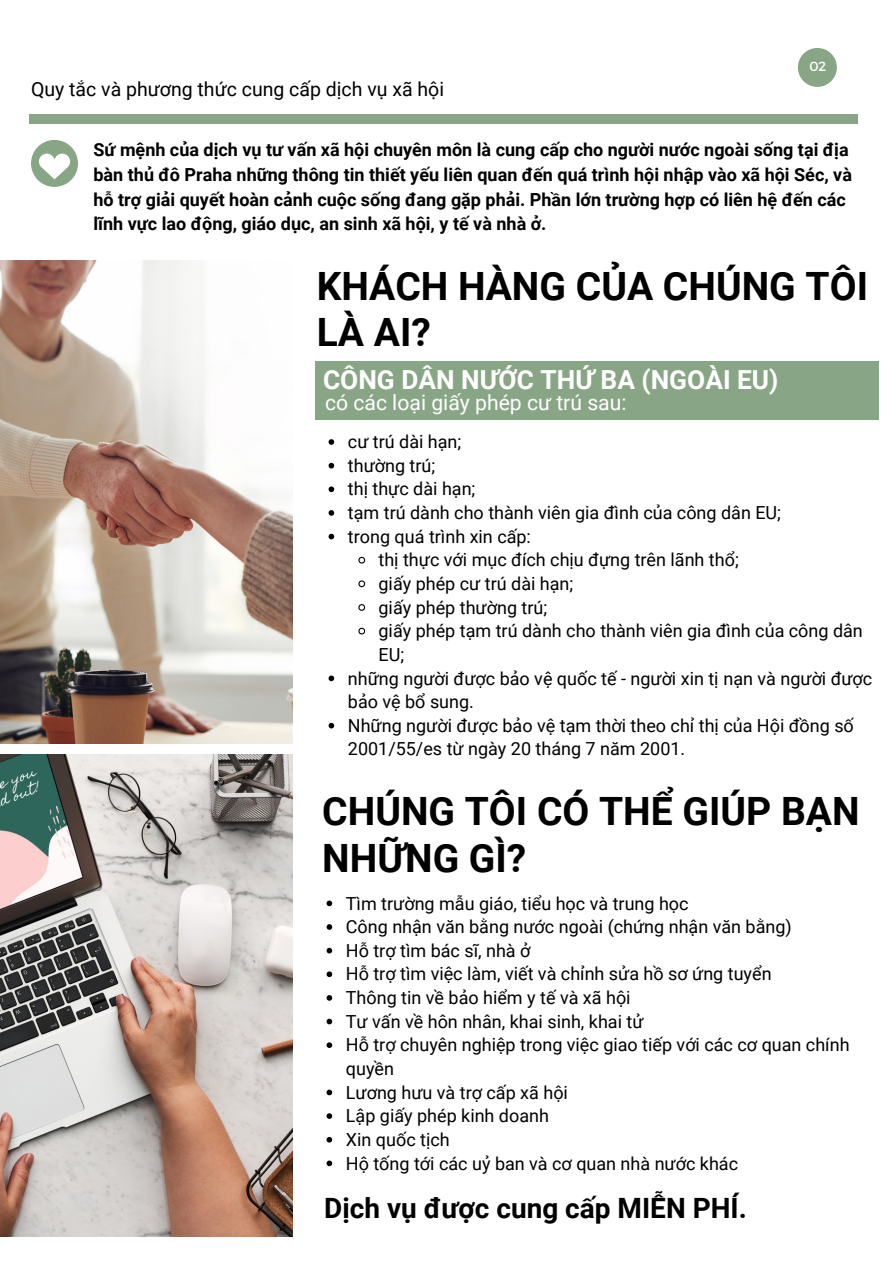
<style>
.page{position:relative;width:893px;height:1264px;background:#fff}
.page>*{position:absolute;margin:0;border:0;box-sizing:border-box;transform-origin:0 0}
.t1{font:700 39px/46.2px "Roboto";color:#000}
.t2{font:700 27.9px "Roboto";color:#000}
.t3{font:700 26.25px "Roboto";color:#fff}
.t4{font:21.15px "Roboto";color:#fff}
.t5{font:19.5px "Roboto";color:#000}
.t6{font:18px/23.7px "Roboto";color:#000}
.t7{font:700 18px/24.8px "Roboto";color:#000}
.t8{font:13.2px "Montserrat";color:#fff}
</style>
<div class="page">
<div style="left:30px;top:115px;width:828px;height:9px;background:#88a685"></div>
<svg style="left:798px;top:48px;width:38px;height:39px"></svg>
<img style="left:0;top:260px;width:293px;height:483px">
<img style="left:0;top:754px;width:293px;height:482px">
<svg style="left:326px;top:900px;width:6px;height:6px"></svg>
<svg style="left:326px;top:924px;width:6px;height:5px"></svg>
<svg style="left:326px;top:947px;width:6px;height:6px"></svg>
<svg style="left:326px;top:971px;width:6px;height:6px"></svg>
<svg style="left:326px;top:995px;width:6px;height:5px"></svg>
<svg style="left:326px;top:1018px;width:6px;height:6px"></svg>
<svg style="left:326px;top:1042px;width:6px;height:5px"></svg>
<svg style="left:326px;top:1089px;width:6px;height:6px"></svg>
<svg style="left:326px;top:1113px;width:6px;height:5px"></svg>
<svg style="left:326px;top:1136px;width:6px;height:6px"></svg>
<svg style="left:326px;top:1160px;width:6px;height:6px"></svg>
<svg style="left:328px;top:439px;width:6px;height:6px"></svg>
<svg style="left:328px;top:463px;width:6px;height:5px"></svg>
<svg style="left:328px;top:486px;width:6px;height:6px"></svg>
<svg style="left:328px;top:510px;width:6px;height:5px"></svg>
<svg style="left:328px;top:533px;width:6px;height:6px"></svg>
<svg style="left:358px;top:556px;width:8px;height:8px"></svg>
<svg style="left:358px;top:580px;width:8px;height:8px"></svg>
<svg style="left:358px;top:604px;width:8px;height:7px"></svg>
<svg style="left:358px;top:627px;width:8px;height:8px"></svg>
<svg style="left:328px;top:675px;width:6px;height:6px"></svg>
<svg style="left:328px;top:722px;width:6px;height:6px"></svg>
<div style="left:31px;top:140px;width:47px;height:47px;background:#88a685;border-radius:50%"></div>
<svg style="left:39px;top:154px;width:31px;height:25px"></svg>
<div style="left:315px;top:361px;width:563px;height:59px;background:#88a685"></div>
<p class="t5" style="left:31px;top:77px;width:414px">Quy tắc và phương thức cung cấp dịch vụ xã hội</p>
<p class="t8" style="left:809px;top:58px;width:18px">02</p>
<p class="t7" style="left:93px;top:138px;width:760px">Sứ mệnh của dịch vụ tư vấn xã hội chuyên môn là cung cấp cho người nước ngoài sống tại địa bàn thủ đô Praha những thông tin thiết yếu liên quan đến quá trình hội nhập vào xã hội Séc, và hỗ trợ giải quyết hoàn cảnh cuộc sống đang gặp phải. Phần lớn trường hợp có liên hệ đến các</p>
<p class="t7" style="left:93px;top:212px;width:454px">lĩnh vực lao động, giáo dục, an sinh xã hội, y tế và nhà ở.</p>
<p class="t1" style="left:317px;top:263px;width:552px">KHÁCH HÀNG CỦA CHÚNG TÔI<br>LÀ AI?</p>
<p class="t3" style="left:323px;top:364px;width:457px">CÔNG DÂN NƯỚC THỨ BA (NGOÀI EU)</p>
<p class="t4" style="left:325px;top:390px;width:303px">có các loại giấy phép cư trú sau:</p>
<p class="t6" style="left:348px;top:430px;width:115px">cư trú dài hạn;</p>
<p class="t6" style="left:348px;top:454px;width:89px">thường trú;</p>
<p class="t6" style="left:348px;top:477px;width:129px">thị thực dài hạn;</p>
<p class="t6" style="left:348px;top:501px;width:434px">tạm trú dành cho thành viên gia đình của công dân EU;</p>
<p class="t6" style="left:348px;top:524px;width:184px">trong quá trình xin cấp:</p>
<p class="t6" style="left:378px;top:548px;width:362px">thị thực với mục đích chịu đựng trên lãnh thổ;</p>
<p class="t6" style="left:378px;top:572px;width:196px">giấy phép cư trú dài hạn;</p>
<p class="t6" style="left:378px;top:595px;width:170px">giấy phép thường trú;</p>
<p class="t6" style="left:378px;top:619px;width:486px">giấy phép tạm trú dành cho thành viên gia đình của công dân<br>EU;</p>
<p class="t6" style="left:348px;top:666px;width:526px">những người được bảo vệ quốc tế - người xin tị nạn và người được bảo vệ bổ sung.</p>
<p class="t6" style="left:348px;top:713px;width:507px">Những người được bảo vệ tạm thời theo chỉ thị của Hội đồng số<br>2001/55/es từ ngày 20 tháng 7 năm 2001.</p>
<p class="t1" style="left:322px;top:789px;width:539px">CHÚNG TÔI CÓ THỂ GIÚP BẠN<br>NHỮNG GÌ?</p>
<p class="t6" style="left:346px;top:891px;width:344px">Tìm trường mẫu giáo, tiểu học và trung học</p>
<p class="t6" style="left:346px;top:915px;width:447px">Công nhận văn bằng nước ngoài (chứng nhận văn bằng)</p>
<p class="t6" style="left:346px;top:938px;width:186px">Hỗ trợ tìm bác sĩ, nhà ở</p>
<p class="t6" style="left:346px;top:962px;width:427px">Hỗ trợ tìm việc làm, viết và chỉnh sửa hồ sơ ứng tuyển</p>
<p class="t6" style="left:346px;top:986px;width:286px">Thông tin về bảo hiểm y tế và xã hội</p>
<p class="t6" style="left:346px;top:1009px;width:299px">Tư vấn về hôn nhân, khai sinh, khai tử</p>
<p class="t6" style="left:346px;top:1033px;width:505px">Hỗ trợ chuyên nghiệp trong việc giao tiếp với các cơ quan chính quyền</p>
<p class="t6" style="left:346px;top:1080px;width:223px">Lương hưu và trợ cấp xã hội</p>
<p class="t6" style="left:346px;top:1104px;width:204px">Lập giấy phép kinh doanh</p>
<p class="t6" style="left:346px;top:1127px;width:105px">Xin quốc tịch</p>
<p class="t6" style="left:346px;top:1151px;width:393px">Hộ tống tới các uỷ ban và cơ quan nhà nước khác</p>
<p class="t2" style="left:324px;top:1191px;width:424px">Dịch vụ được cung cấp MIỄN PHÍ.</p>
</div>
